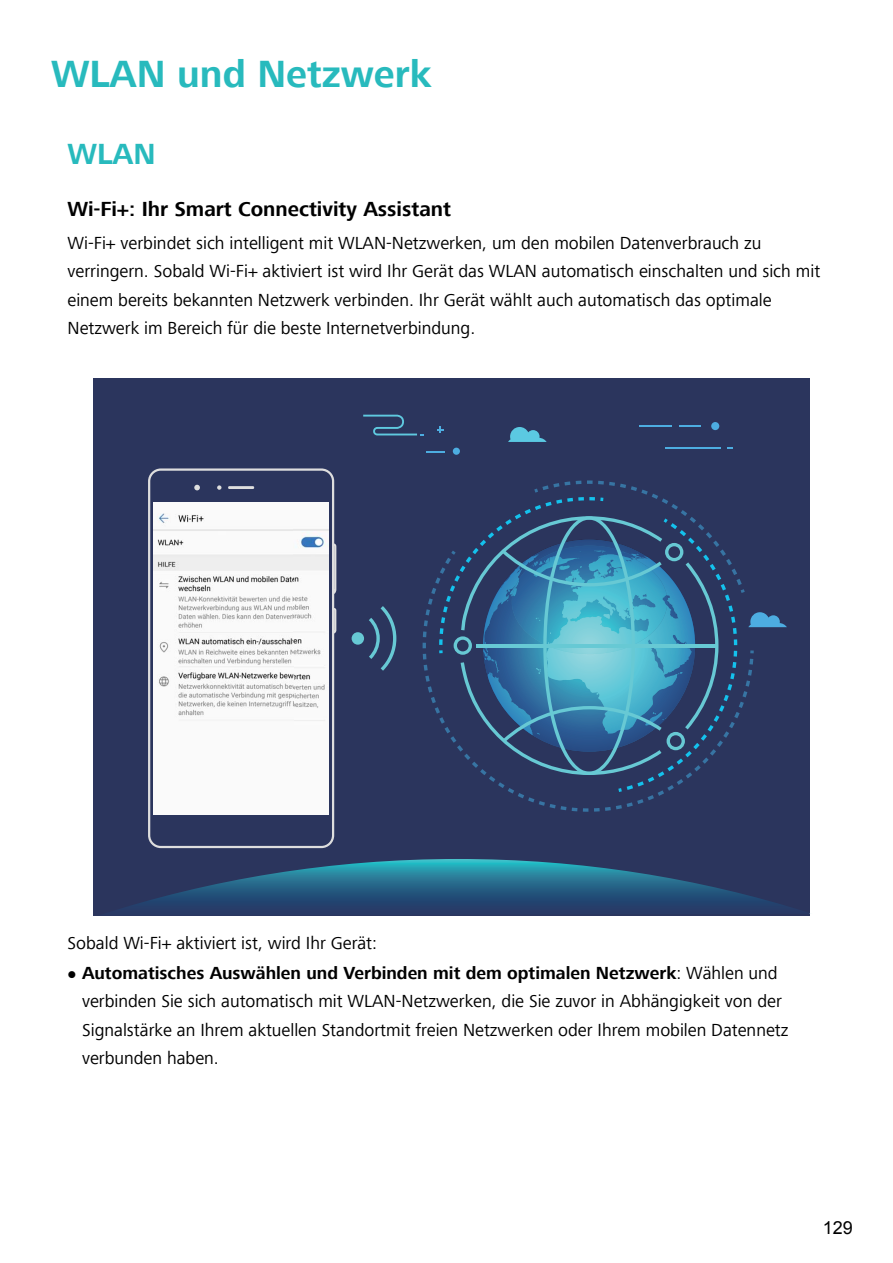
<style>
.page{position:relative;width:893px;height:1263px;background:#fff}
.page>*{position:absolute;margin:0;border:0;box-sizing:border-box;transform-origin:0 0}
.t1{font:700 39px "Frutiger Next Com";color:#28babd}
.t2{font:700 30px "Frutiger Next Com";color:#28babd}
.t3{font:700 21px "Frutiger Next Com";color:#000}
.t4{font:18px/28.5px "Frutiger Next Com";color:#000}
.t5{font:18px "Arial";color:#000}
.s1{font-weight:700}
</style>
<div class="page">
<div style="left:93px;top:378px;width:717px;height:538px;background:#2b355d"></div>
<svg style="left:148px;top:468px;width:186px;height:380px"></svg>
<hr style="left:228px;top:486px;width:26px;height:3px;background:#dedede">
<svg style="left:194px;top:485px;width:6px;height:5px"></svg>
<svg style="left:217px;top:485px;width:4px;height:5px"></svg>
<svg style="left:332px;top:543px;width:4px;height:51px"></svg>
<svg style="left:332px;top:608px;width:4px;height:25px"></svg>
<div style="left:154px;top:502px;width:175px;height:312px;background:#fafafa"></div>
<svg style="left:363px;top:415px;width:60px;height:20px"></svg>
<svg style="left:426px;top:451px;width:18px;height:2px"></svg>
<svg style="left:437px;top:426px;width:6px;height:7px"></svg>
<div style="left:453px;top:448px;width:7px;height:7px;background:#4dade1;border-radius:50%"></div>
<svg style="left:508px;top:427px;width:39px;height:15px"></svg>
<div style="left:352px;top:632px;width:12px;height:13px;background:#67c9d4;border-radius:50%"></div>
<svg style="left:369px;top:606px;width:27px;height:65px"></svg>
<img style="left:119px;top:859px;width:691px;height:55px">
<svg style="left:423px;top:577px;width:241px;height:235px"></svg>
<svg style="left:439px;top:480px;width:348px;height:312px"></svg>
<img style="left:154px;top:513px;width:175px;height:203px">
<hr style="left:639px;top:425px;width:33px;height:2px;background:#4dade1">
<hr style="left:679px;top:425px;width:21px;height:2px;background:#4dade1">
<hr style="left:665px;top:447px;width:56px;height:2px;background:#4dade1">
<svg style="left:727px;top:447px;width:6px;height:2px"></svg>
<div style="left:711px;top:422px;width:8px;height:8px;background:#4dade1;border-radius:50%"></div>
<h1 class="t1" style="left:51px;top:51px;width:382px">WLAN und Netzwerk</h1>
<h2 class="t2" style="left:68px;top:137px;width:90px">WLAN</h2>
<p class="t3" style="left:68px;top:197px;width:385px">Wi-Fi+: Ihr Smart Connectivity Assistant</p>
<p class="t4" style="left:68px;top:228px;width:754px">Wi-Fi+ verbindet sich intelligent mit WLAN-Netzwerken, um den mobilen Datenverbrauch zu verringern. Sobald Wi-Fi+ aktiviert ist wird Ihr Gerät das WLAN automatisch einschalten und sich mit einem bereits bekannten Netzwerk verbinden. Ihr Gerät wählt auch automatisch das optimale Netzwerk im Bereich für die beste Internetverbindung.</p>
<p class="t4" style="left:68px;top:929px;width:311px">Sobald Wi-Fi+ aktiviert ist, wird Ihr Gerät:</p>
<p class="t4" style="left:82px;top:959px;width:708px;text-indent:-15px">● <span class="s1">Automatisches Auswählen und Verbinden mit dem optimalen Netzwerk</span>: Wählen und verbinden Sie sich automatisch mit WLAN-Netzwerken, die Sie zuvor in Abhängigkeit von der Signalstärke an Ihrem aktuellen Standortmit freien Netzwerken oder Ihrem mobilen Datennetz verbunden haben.</p>
<p class="t5" style="left:823px;top:1218px;width:32px">129</p>
</div>
